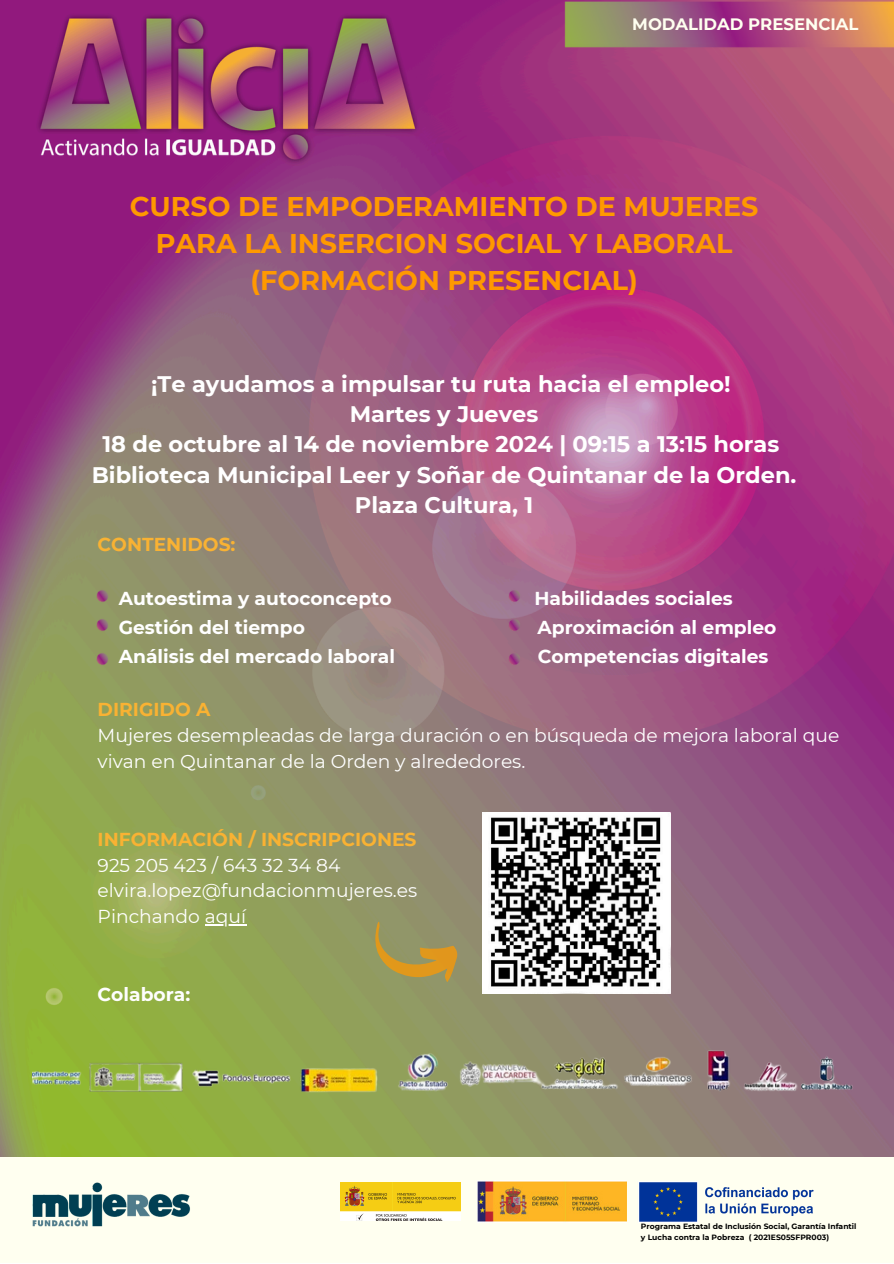
<style>
.page{position:relative;width:894px;height:1264px;background:#fff}
.page>*{position:absolute;margin:0;border:0;box-sizing:border-box;transform-origin:0 0}
.t1{font:700 27px/37.2px "Montserrat";color:#f90;text-align:center}
.t2{font:700 22.5px/30.3px "Montserrat";color:#fff;text-align:center}
.t3{font:18.75px/25.8px "Montserrat";color:#fff}
.t4{font:700 18.75px "Montserrat";color:#fff}
.t5{font:700 18.75px "Montserrat";color:#f9b233}
.t6{font:700 18.75px "Montserrat";color:#fefefe}
.t7{font:700 16.5px "Montserrat";color:#fffff0}
.t8{font:700 7.65px/10.2px "Montserrat";color:#000}
.s1{font-weight:700;color:#f9b233}
</style>
<div class="page">
<img style="left:0;top:0;width:893px;height:1157px">
<div style="left:0;top:1157px;width:893px;height:106px;background:#fffff0"></div>
<img style="left:533px;top:0;width:360px;height:82px">
<hr style="left:205px;top:924px;width:41px;height:1px;background:#fff">
<img style="left:32px;top:1182px;width:158px;height:45px">
<img style="left:340px;top:1182px;width:120px;height:38px">
<img style="left:477px;top:1180px;width:148px;height:42px">
<img style="left:638px;top:1181px;width:176px;height:42px">
<div style="left:70px;top:562px;width:65px;height:29px;background:#919666"></div>
<img style="left:70px;top:591px;width:65px;height:34px">
<div style="left:70px;top:625px;width:65px;height:68px;background:#919b5f"></div>
<img style="left:482px;top:562px;width:64px;height:29px">
<img style="left:482px;top:591px;width:64px;height:34px">
<div style="left:482px;top:625px;width:64px;height:68px;background:#a06e82"></div>
<svg style="left:362px;top:894px;width:107px;height:111px"></svg>
<img style="left:32px;top:1008px;width:828px;height:100px">
<img style="left:482px;top:812px;width:188px;height:181px">
<h6 class="t7" style="left:632px;top:14px;width:228px">MODALIDAD PRESENCIAL</h6>
<p class="t1" style="left:130px;top:188px;width:630px">CURSO DE EMPODERAMIENTO DE MUJERES<br>PARA LA INSERCION SOCIAL Y LABORAL (FORMACIÓN PRESENCIAL)</p>
<p class="t2" style="left:92px;top:368px;width:706px">¡Te ayudamos a impulsar tu ruta hacia el empleo!<br>Martes y Jueves<br>18 de octubre al 14 de noviembre 2024 | 09:15 a 13:15 horas Biblioteca Municipal Leer y Soñar de Quintanar de la Orden.<br>Plaza Cultura, 1</p>
<h1 class="t5" style="left:98px;top:532px;width:139px">CONTENIDOS:</h1>
<h2 class="t4" style="left:119px;top:586px;width:274px">Autoestima y autoconcepto</h2>
<h2 class="t4" style="left:534px;top:586px;width:200px">Habilidades sociales</h2>
<h2 class="t4" style="left:119px;top:616px;width:188px">Gestión del tiempo</h2>
<h2 class="t4" style="left:537px;top:616px;width:240px">Aproximación al empleo</h2>
<h2 class="t4" style="left:119px;top:645px;width:278px">Análisis del mercado laboral</h2>
<h2 class="t4" style="left:537px;top:645px;width:232px">Competencias digitales</h2>
<h3 class="t3" style="left:98px;top:696px;width:743px"><span class="s1">DIRIGIDO A<br></span>Mujeres desempleadas de larga duración o en búsqueda de mejora laboral que vivan en Quintanar de la Orden y alrededores.</h3>
<h4 class="t3" style="left:98px;top:826px;width:321px"><span class="s1">INFORMACIÓN / INSCRIPCIONES<br></span>925 205 423 / 643 32 34 84 elvira.lopez@fundacionmujeres.es<br>Pinchando aquí</h4>
<h5 class="t6" style="left:98px;top:982px;width:94px">Colabora:</h5>
<h5 class="t8" style="left:640px;top:1221px;width:217px">Programa Estatal de Inclusión Social, Garantía Infantil y Lucha contra la Pobreza ( 2021ES05SFPR003)</h5>
</div>
